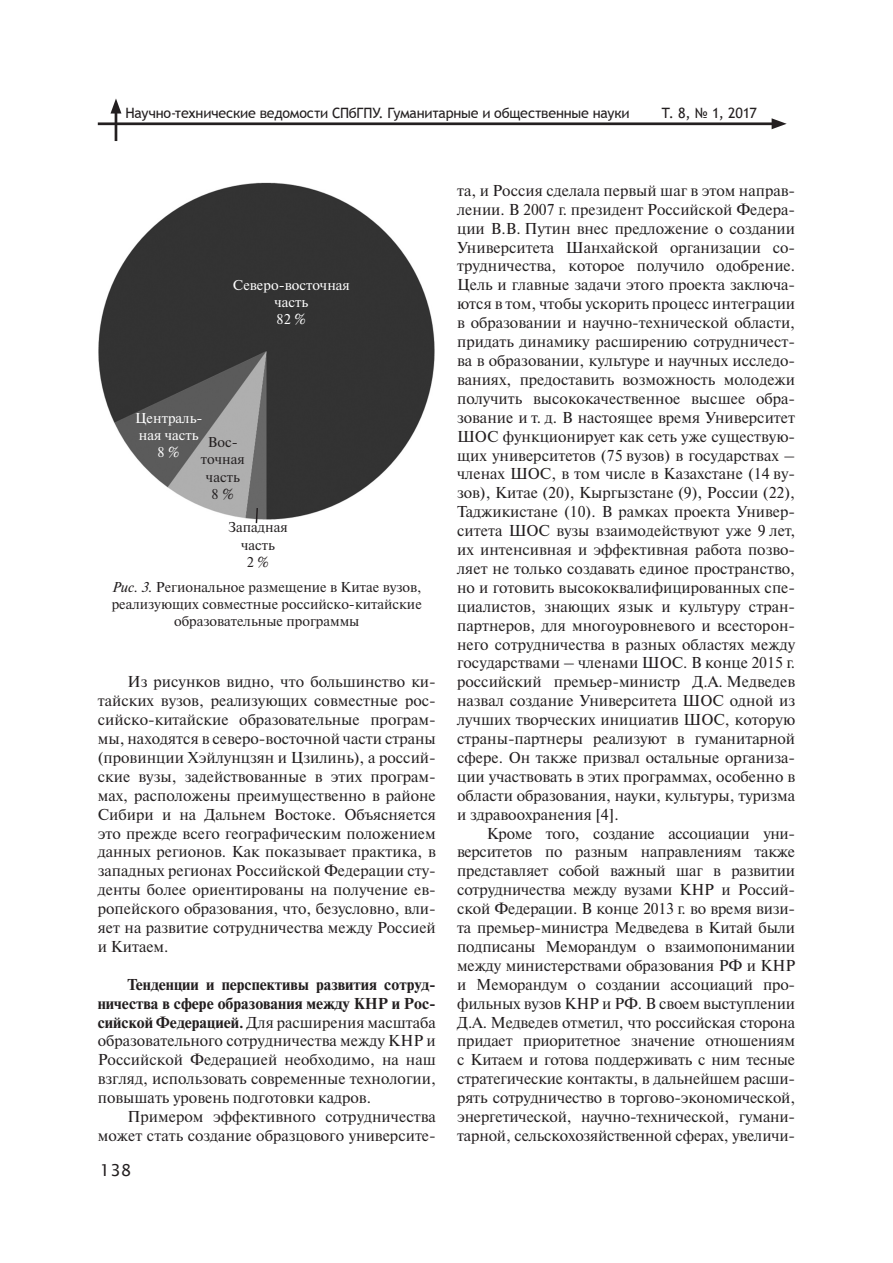
<style>
.page{position:relative;width:893px;height:1263px;background:#fff}
.page>*{position:absolute;margin:0;border:0;box-sizing:border-box;transform-origin:0 0}
.t1{font:16.5px "Lucida Sans Unicode";color:#231f20}
.t2{font:15.75px/18.9px "Newton C";color:#231f20;text-align:justify}
.t3{font:700 15.75px/18.9px "Newton C";color:#231f20;text-align:justify}
.t4{font:14.25px/17.1px "Newton C";color:#231f20;text-align:center}
.t5{font:14.25px "Trebuchet MS";letter-spacing:-.015em;color:#231f20}
.t6{font:14.25px/17.1px "Newton C";color:#fff;text-align:center}
.s1{font-style:italic}
.s2{font-weight:400}
</style>
<div class="page">
<hr style="left:98px;top:122px;width:679px;height:3px;background:#231f20">
<svg style="left:772px;top:118px;width:15px;height:11px"></svg>
<hr style="left:115px;top:108px;width:2px;height:33px;background:#231f20">
<svg style="left:110px;top:98px;width:11px;height:16px"></svg>
<img style="left:99px;top:183px;width:336px;height:336px">
<svg style="left:255px;top:506px;width:4px;height:18px"></svg>
<p class="t5" style="left:125px;top:104px;width:506px">Научно-технические ведомости СПбГПУ. Гуманитарные и общественные науки</p>
<p class="t5" style="left:662px;top:104px;width:97px">Т. 8, № 1, 2017</p>
<p class="t6" style="left:233px;top:277px;width:119px">Северо-восточная часть<br>82 %</p>
<p class="t6" style="left:135px;top:410px;width:69px">Централь&shy;ная часть<br>8 %</p>
<p class="t4" style="left:201px;top:434px;width:45px">Вос&shy;точная часть<br>8 %</p>
<p class="t4" style="left:228px;top:519px;width:61px">Западная часть<br>2 %</p>
<p class="t4" style="left:112px;top:579px;width:312px"><span class="s1">Рис. 3.</span> Региональное размещение в Китае вузов, реализующих совместные российско-китайские образовательные программы</p>
<p class="t2" style="left:98px;top:672px;width:340px;text-indent:30px">Из рисунков видно, что большинство ки&shy;тайских вузов, реализующих совместные рос&shy;сийско-китайские образовательные програм&shy;мы, находятся в северо-восточной части страны (провинции Хэйлунцзян и Цзилинь), а россий&shy;ские вузы, задействованные в этих програм&shy;мах, расположены преимущественно в районе Сибири и на Дальнем Востоке. Объясняется это прежде всего географическим положением данных регионов. Как показывает практика, в западных регионах Российской Федерации сту&shy;денты более ориентированы на получение ев&shy;ропейского образования, что, безусловно, вли&shy;яет на развитие сотрудничества между Россией и Китаем.</p>
<p class="t3" style="left:98px;top:975px;width:340px;text-indent:30px">Тенденции и перспективы развития сотруд&shy;ничества в сфере образования между КНР и Рос&shy;сийской Федерацией. <span class="s2">Для расширения масштаба образовательного сотрудничества между КНР</span></p>
<p class="t2" style="left:98px;top:1032px;width:340px;text-indent:329px">и Российской Федерацией необходимо, на наш взгляд, использовать современные технологии, повышать уровень подготовки кадров.</p>
<p class="t2" style="left:98px;top:1107px;width:340px;text-align:right">Примером эффективного сотрудничества может стать создание образцового университе-</p>
<p class="t1" style="left:100px;top:1157px;width:33px">138</p>
<p class="t2" style="left:457px;top:181px;width:340px">та, и Россия сделала первый шаг в этом направ&shy;лении. В 2007 г. президент Российской Федера&shy;ции В.В. Путин внес предложение о создании Университета Шанхайской организации со&shy;трудничества, которое получило одобрение.<br>Цель и главные задачи этого проекта заключа&shy;ются в том, чтобы ускорить процесс интеграции в образовании и научно-технической области, придать динамику расширению сотрудничест&shy;ва в образовании, культуре и научных исследо&shy;ваниях, предоставить возможность молодежи получить высококачественное высшее обра&shy;зование и т. д. В настоящее время Университет ШОС функционирует как сеть уже существую&shy;щих университетов (75 вузов) в государствах – членах ШОС , в том числе в Казахстане (14 ву&shy;зов), Китае (20), Кыргызстане (9), России (22), Таджикистане (10). В рамках проекта Универ&shy;ситета ШОС вузы взаимодействуют уже 9 лет, их интенсивная и эффективная работа позво&shy;ляет не только создавать единое пространство, но и готовить высококвалифицированных спе&shy;циалистов, знающих язык и культуру стран&shy;партнеров, для многоуровневого и всесторон&shy;него сотрудничества в разных областях между государствами – членами ШОС . В конце 2015 г. российский премьер-министр Д.А. Медведев назвал создание Университета ШОС одной из лучших творческих инициатив ШОС , которую страны-партнеры реализуют в гуманитарной сфере. Он также призвал остальные организа&shy;ции участвовать в этих программах, особенно в области образования, науки, культуры, туризма и здравоохранения [4].</p>
<p class="t2" style="left:457px;top:824px;width:340px;text-indent:30px">Кроме того, создание ассоциации уни&shy;верситетов по разным направлениям также представляет собой важный шаг в развитии сотрудничества между вузами КНР</p>
<p class="t2" style="left:457px;top:880px;width:340px;text-align:left;text-indent:264px">и Россий&shy;ской Федерации. В конце 2013 г. во время визи&shy;та премьер-министра Медведева в Китай были подписаны Меморандум о взаимопонимании между министерствами образования РФ и КНР<br>и Меморандум о создании ассоциаций про&shy;фильных вузов КНР</p>
<p class="t2" style="left:457px;top:994px;width:340px;text-indent:145px">и РФ. В своем выступлении Д.А. Медведев отметил, что российская сторона придает приоритетное значение отношениям с Китаем и готова поддерживать с ним тесные стратегические контакты, в дальнейшем расши&shy;рять сотрудничество в торгово-экономической, энергетической, научно-технической, гумани&shy;тарной, сельскохозяйственной сферах, увеличи-</p>
</div>
